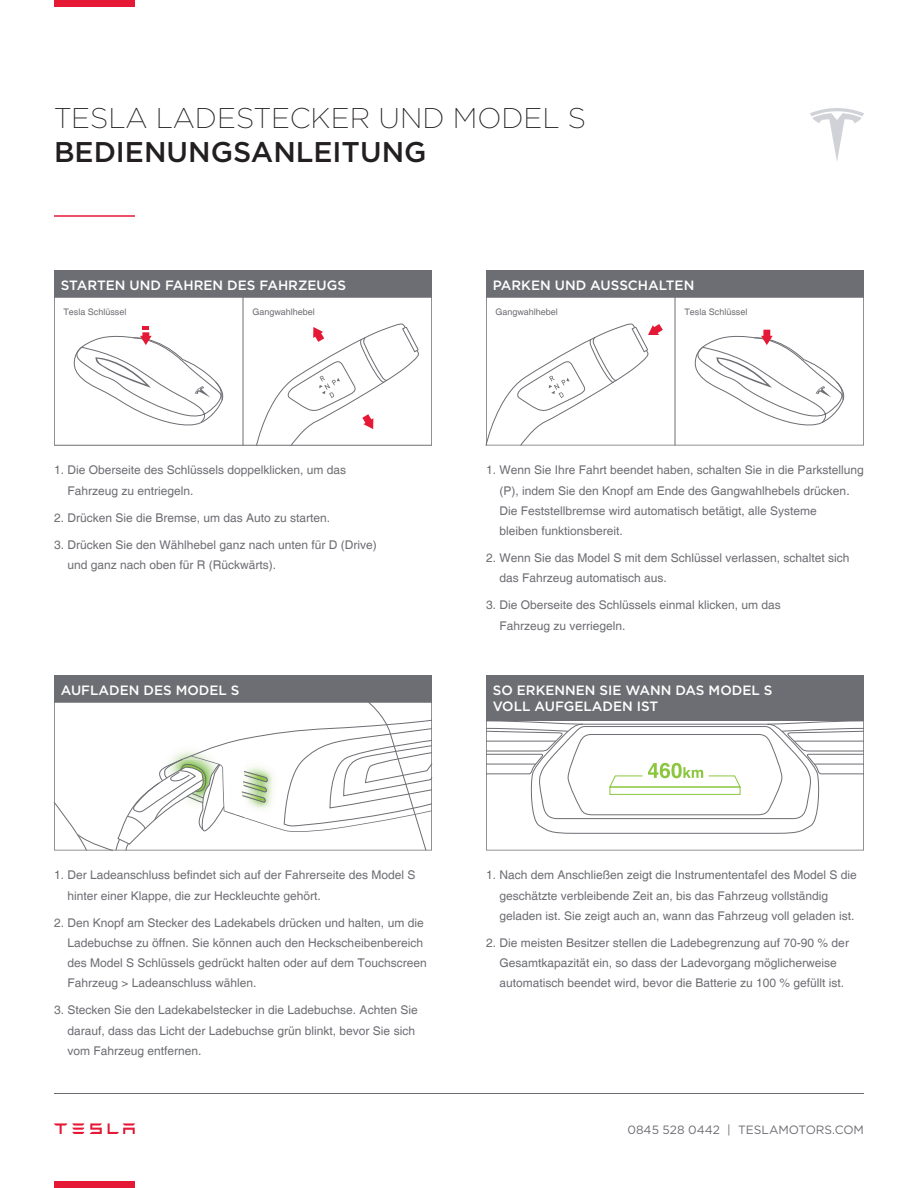
<style>
.page{position:relative;width:918px;height:1188px;background:#fff}
.page>*{position:absolute;margin:0;border:0;box-sizing:border-box;transform-origin:0 0}
.t1{font:200 28.5px "Gotham";color:#231f20}
.t2{font:500 28.5px "Gotham";color:#231f20}
.t3{font:500 13.5px/15.8px "Gotham";color:#fff}
.t4{font:12px/20.2px "Helvetica";color:#6d6e73}
.t5{font:12px "Gotham";color:#6d6e73}
.t6{font:9px "Helvetica";color:#6d6e73}
</style>
<div class="page">
<div style="left:54px;top:270px;width:378px;height:27px;background:#6d6e73"></div>
<div style="left:54px;top:0;width:81px;height:7px;background:#e51836"></div>
<div style="left:54px;top:1181px;width:81px;height:7px;background:#e51836"></div>
<svg style="left:54px;top:1123px;width:81px;height:11px"></svg>
<hr style="left:54px;top:215px;width:81px;height:2px;background:#e51836">
<svg style="left:810px;top:108px;width:54px;height:53px"></svg>
<div style="left:486px;top:270px;width:378px;height:27px;background:#6d6e73"></div>
<svg style="left:486px;top:297px;width:378px;height:149px"></svg>
<hr style="left:675px;top:297px;width:1px;height:149px;background:#6d6e73">
<svg style="left:54px;top:297px;width:378px;height:149px"></svg>
<hr style="left:243px;top:297px;width:1px;height:149px;background:#6d6e73">
<div style="left:54px;top:675px;width:378px;height:27px;background:#6d6e73"></div>
<svg style="left:485px;top:322px;width:178px;height:124px"></svg>
<svg style="left:256px;top:322px;width:164px;height:124px"></svg>
<svg style="left:486px;top:834px;width:378px;height:16px"></svg>
<hr style="left:54px;top:1093px;width:810px;height:1px;background:#6d6e73">
<svg style="left:71px;top:326px;width:157px;height:103px"></svg>
<svg style="left:692px;top:330px;width:157px;height:99px"></svg>
<svg style="left:486px;top:721px;width:378px;height:113px"></svg>
<div style="left:486px;top:675px;width:378px;height:46px;background:#6d6e73"></div>
<svg style="left:53px;top:702px;width:380px;height:149px"></svg>
<h1 class="t1" style="left:54px;top:100px;width:534px">TESLA LADESTECKER UND MODEL S</h1>
<h1 class="t2" style="left:54px;top:133px;width:374px">BEDIENUNGSANLEITUNG</h1>
<p class="t3" style="left:61px;top:277px;width:287px">STARTEN UND FAHREN DES FAHRZEUGS</p>
<p class="t3" style="left:493px;top:277px;width:203px">PARKEN UND AUSSCHALTEN</p>
<p class="t6" style="left:63px;top:306px;width:65px">Tesla Schlüssel</p>
<p class="t6" style="left:252px;top:306px;width:64px">Gangwahlhebel</p>
<p class="t6" style="left:495px;top:306px;width:64px">Gangwahlhebel</p>
<p class="t6" style="left:684px;top:306px;width:65px">Tesla Schlüssel</p>
<p class="t4" style="left:68px;top:460px;width:280px;text-indent:-14px">1. Die Oberseite des Schlüssels doppelklicken, um das<br>Fahrzeug zu entriegeln.</p>
<p class="t4" style="left:54px;top:508px;width:278px">2. Drücken Sie die Bremse, um das Auto zu starten.</p>
<p class="t4" style="left:68px;top:535px;width:311px;text-indent:-14px">3. Drücken Sie den Wählhebel ganz nach unten für D (Drive) und ganz nach oben für R (Rückwärts).</p>
<p class="t4" style="left:500px;top:460px;width:366px;text-indent:-14px">1. Wenn Sie Ihre Fahrt beendet haben, schalten Sie in die Parkstellung (P), indem Sie den Knopf am Ende des Gangwahlhebels drücken.<br>Die Feststellbremse wird automatisch betätigt, alle Systeme<br>bleiben funktionsbereit.</p>
<p class="t4" style="left:500px;top:548px;width:352px;text-indent:-14px">2. Wenn Sie das Model S mit dem Schlüssel verlassen, schaltet sich das Fahrzeug automatisch aus.</p>
<p class="t4" style="left:500px;top:595px;width:283px;text-indent:-14px">3. Die Oberseite des Schlüssels einmal klicken, um das<br>Fahrzeug zu verriegeln.</p>
<p class="t3" style="left:61px;top:682px;width:180px">AUFLADEN DES MODEL S</p>
<p class="t3" style="left:493px;top:682px;width:281px">SO ERKENNEN SIE WANN DAS MODEL S<br>VOLL AUFGELADEN IST</p>
<p class="t4" style="left:68px;top:865px;width:350px;text-indent:-14px">1. Der Ladeanschluss befindet sich auf der Fahrerseite des Model S hinter einer Klappe, die zur Heckleuchte gehört.</p>
<p class="t4" style="left:68px;top:913px;width:361px;text-indent:-14px">2. Den Knopf am Stecker des Ladekabels drücken und halten, um die Ladebuchse zu öffnen. Sie können auch den Heckscheibenbereich des Model S Schlüssels gedrückt halten oder auf dem Touchscreen Fahrzeug &gt; Ladeanschluss wählen.</p>
<p class="t4" style="left:68px;top:1000px;width:352px;text-indent:-14px">3. Stecken Sie den Ladekabelstecker in die Ladebuchse. Achten Sie darauf, dass das Licht der Ladebuchse grün blinkt, bevor Sie sich vom Fahrzeug entfernen.</p>
<p class="t4" style="left:500px;top:865px;width:359px;text-indent:-14px">1. Nach dem Anschließen zeigt die Instrumententafel des Model S die geschätzte verbleibende Zeit an, bis das Fahrzeug vollständig geladen ist. Sie zeigt auch an, wann das Fahrzeug voll geladen ist.</p>
<p class="t4" style="left:500px;top:933px;width:351px;text-indent:-14px">2. Die meisten Besitzer stellen die Ladebegrenzung auf 70-90 % der<br>Gesamtkapazität ein, so dass der Ladevorgang möglicherweise automatisch beendet wird, bevor die Batterie zu 100 % gefüllt ist.</p>
<p class="t5" style="left:627px;top:1122px;width:238px">0845 528 0442 | TESLAMOTORS.COM</p>
</div>
